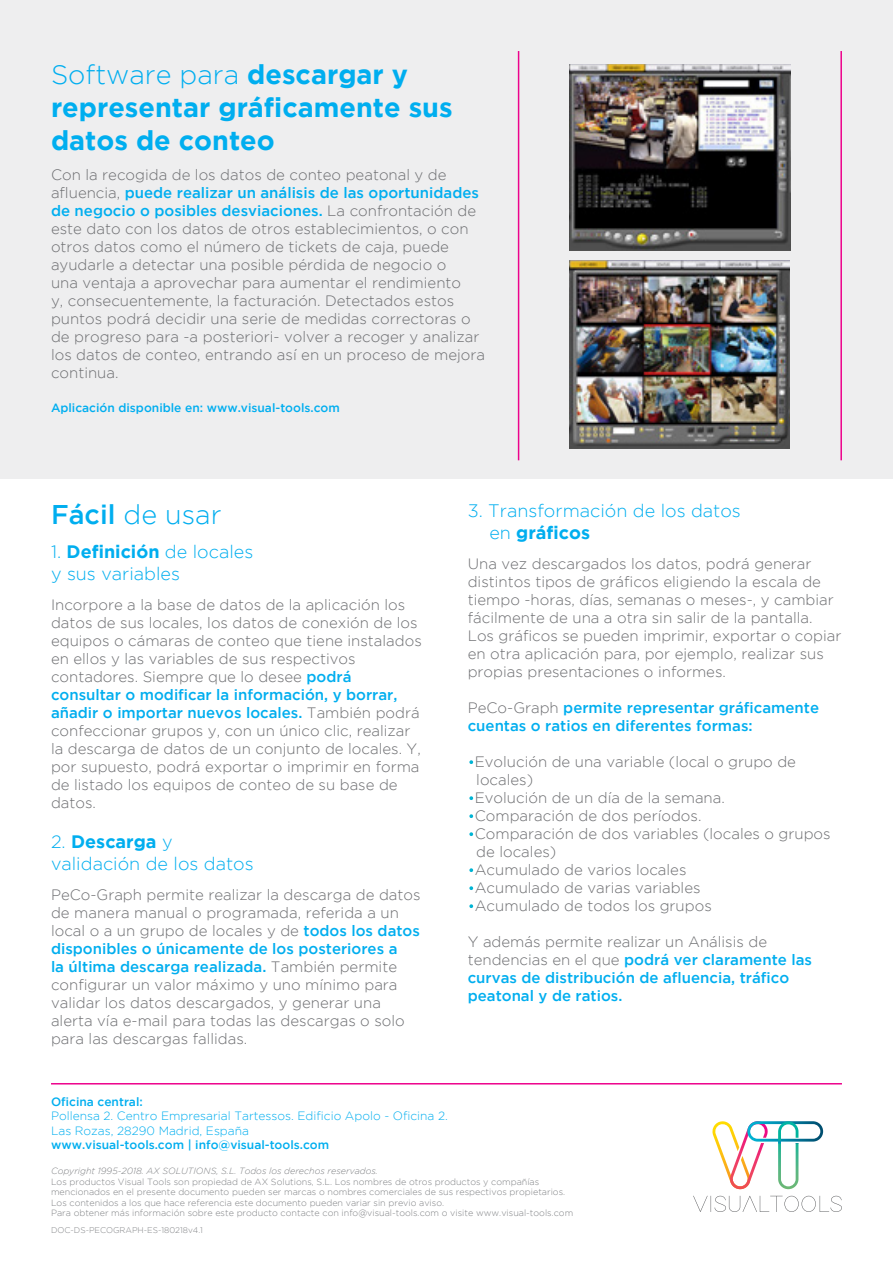
<style>
.page{position:relative;width:893px;height:1263px;background:#fff}
.page>*{position:absolute;margin:0;border:0;box-sizing:border-box;transform-origin:0 0}
.t1{font:700 27px/33px "Gotham";color:#00aeef}
.t2{font:300 27px "Gotham";color:#00aeef}
.t3{font:300 18px/21.6px "Gotham";color:#00aeef}
.t4{font:300 15px/18px "Gotham";color:#6c6d70}
.t5{font:500 15px/18px "Gotham";color:#00aeef}
.t6{font:500 12px "Gotham";color:#00aeef}
.t7{font:300 12px/14.4px "Gotham";color:#00aeef}
.t8{font:300 9px/10.5px "Gotham";color:#808285}
.t9{font:italic 300 9px "Gotham";color:#808285}
.t10{font:300 8.25px "Gotham";color:#808285}
.s1{font-weight:300}
.s2{font-weight:500;color:#00aeef}
.s3{font-weight:500}
.s4{font-weight:700}
.s5{font-weight:300;color:#6c6d70}
.s6{color:#fff}
</style>
<div class="page">
<hr style="left:51px;top:1083px;width:791px;height:1px;background:#ed028c">
<div style="left:0;top:0;width:893px;height:478px;background:#eeeeef"></div>
<hr style="left:840px;top:51px;width:2px;height:409px;background:#ed028c">
<hr style="left:518px;top:51px;width:1px;height:409px;background:#ed028c">
<img style="left:570px;top:261px;width:219px;height:188px">
<img style="left:570px;top:64px;width:220px;height:187px">
<img style="left:712px;top:1121px;width:111px;height:69px">
<svg style="left:693px;top:1196px;width:149px;height:16px"></svg>
<h1 class="t1" style="left:51px;top:57px;width:403px"><span class="s1">Software para</span> descargar y representar gráficamente sus datos de conteo</h1>
<p class="t4" style="left:51px;top:166px;width:436px">Con la recogida de los datos de conteo peatonal y de afluencia, <span class="s2">puede realizar un análisis de las oportunidades de negocio o posibles desviaciones.</span> La confrontación de este dato con los datos de otros establecimientos, o con otros datos como el número de tickets de caja, puede ayudarle a detectar una posible pérdida de negocio o<br>una ventaja a aprovechar para aumentar el rendimiento<br>y, consecuentemente, la facturación. Detectados estos puntos podrá decidir una serie de medidas correctoras o de progreso para -a posteriori- volver a recoger y analizar los datos de conteo, entrando así en un proceso de mejora continua.</p>
<p class="t6" style="left:51px;top:401px;width:290px">Aplicación disponible en: www.visual-tools.com</p>
<h1 class="t2" style="left:51px;top:499px;width:172px"><span class="s3">Fácil</span> de usar</h1>
<p class="t3" style="left:51px;top:541px;width:204px">1. <span class="s4">Definición</span> de locales y sus variables</p>
<p class="t4" style="left:51px;top:596px;width:372px">Incorpore a la base de datos de la aplicación los datos de sus locales, los datos de conexión de los equipos o cámaras de conteo que tiene instalados en ellos y las variables de sus respectivos contadores. Siempre que lo desee <span class="s2">podrá consultar o modificar la información, y borrar, añadir o importar nuevos locales.</span> También podrá confeccionar grupos y, con un único clic, realizar la descarga de datos de un conjunto de locales. Y, por supuesto, podrá exportar o imprimir en forma de listado los equipos de conteo de su base de datos.</p>
<p class="t3" style="left:51px;top:831px;width:204px">2. <span class="s4">Descarga</span> y validación de los datos</p>
<p class="t4" style="left:51px;top:886px;width:371px">PeCo-Graph permite realizar la descarga de datos de manera manual o programada, referida a un local o a un grupo de locales y de <span class="s2">todos los datos disponibles o únicamente de los posteriores a<br>la última descarga realizada.</span> También permite configurar un valor máximo y uno mínimo para validar los datos descargados, y generar una alerta vía e-mail para todas las descargas o solo para las descargas fallidas.</p>
<p class="t3" style="left:489px;top:500px;width:253px;text-indent:-22px">3. Transformación de los datos en <span class="s4">gráficos</span></p>
<p class="t4" style="left:468px;top:555px;width:375px">Una vez descargados los datos, podrá generar distintos tipos de gráficos eligiendo la escala de tiempo -horas, días, semanas o meses-, y cambiar fácilmente de una a otra sin salir de la pantalla.<br>Los gráficos se pueden imprimir, exportar o copiar en otra aplicación para, por ejemplo, realizar sus propias presentaciones o informes.</p>
<p class="t5" style="left:468px;top:699px;width:353px"><span class="s5">PeCo-Graph</span> permite representar gráficamente cuentas o ratios en diferentes formas:</p>
<p class="t4" style="left:476px;top:753px;width:321px;text-indent:-9px"><span class="s6">•</span>Evolución de una variable (local o grupo de locales)</p>
<p class="t4" style="left:468px;top:789px;width:259px"><span class="s6">•</span>Evolución de un día de la semana.</p>
<p class="t4" style="left:468px;top:807px;width:235px"><span class="s6">•</span>Comparación de dos períodos.</p>
<p class="t4" style="left:476px;top:825px;width:356px;text-indent:-9px"><span class="s6">•</span>Comparación de dos variables (locales o grupos de locales)</p>
<p class="t4" style="left:468px;top:861px;width:220px"><span class="s6">•</span>Acumulado de varios locales</p>
<p class="t4" style="left:468px;top:879px;width:234px"><span class="s6">•</span>Acumulado de varias variables</p>
<p class="t4" style="left:468px;top:897px;width:246px"><span class="s6">•</span>Acumulado de todos los grupos</p>
<p class="t5" style="left:468px;top:933px;width:346px"><span class="s5">Y además permite realizar un Análisis de tendencias en el que</span> podrá ver claramente las curvas de distribución de afluencia, tráfico peatonal y de ratios.</p>
<p class="t6" style="left:51px;top:1095px;width:93px">Oficina central:</p>
<p class="t7" style="left:51px;top:1109px;width:398px">Pollensa 2. Centro Empresarial Tartessos. Edificio Apolo - Oficina 2.<br>Las Rozas, 28290 Madrid, España</p>
<p class="t6" style="left:51px;top:1138px;width:280px">www.visual-tools.com | info@visual-tools.com</p>
<p class="t9" style="left:51px;top:1166px;width:328px">Copyright 1995-2018. AX SOLUTIONS, S.L. Todos los derechos reservados.</p>
<p class="t8" style="left:51px;top:1176px;width:524px">Los productos Visual Tools son propiedad de AX Solutions, S.L. Los nombres de otros productos y compañías mencionados en el presente documento pueden ser marcas o nombres comerciales de sus respectivos propietarios.<br>Los contenidos a los que hace referencia este documento pueden variar sin previo aviso.<br>Para obtener más información sobre este producto contacte con info@visual-tools.com o visite www.visual-tools.com</p>
<p class="t10" style="left:51px;top:1225px;width:154px">DOC-DS-PECOGRAPH-ES-180218v4.1</p>
</div>
